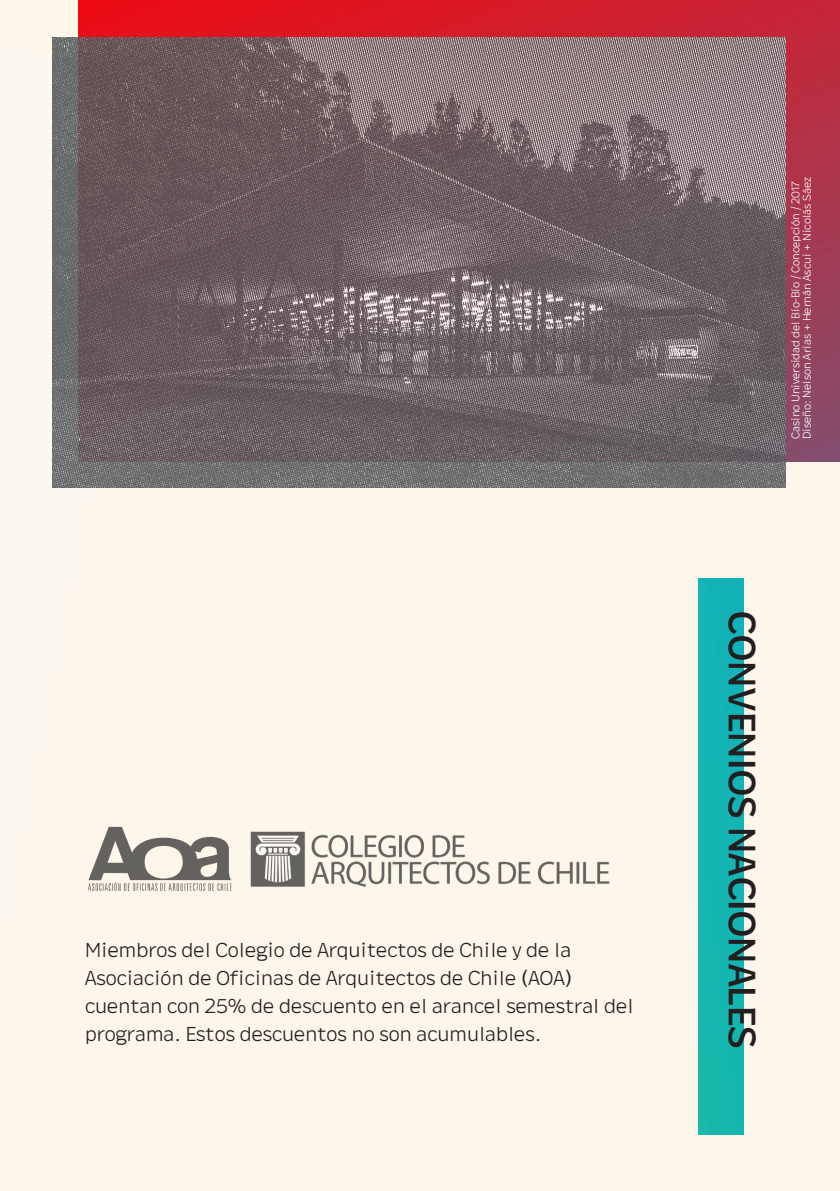
<style>
.page{position:relative;width:840px;height:1191px;background:#fff}
.page>*{position:absolute;margin:0;border:0;box-sizing:border-box;transform-origin:0 0}
.t1{font:34px "Facultad 1.19";letter-spacing:.01em;color:#231f20}
.t2{font:300 18px/28px "Facultad 1.19";color:#231f20}
.t3{font:300 10px "Facultad 1.19";color:#fff}
</style>
<div class="page">
<div style="left:0;top:0;width:839px;height:1191px;background:#fcf6eb"></div>
<div style="left:698px;top:578px;width:45px;height:556px;background:#15b5b3"></div>
<img style="left:79px;top:0;width:760px;height:461px">
<img style="left:52px;top:37px;width:732px;height:450px">
<img style="left:88px;top:826px;width:144px;height:65px">
<img style="left:250px;top:831px;width:360px;height:56px">
<p class="t2" style="left:85px;top:935px;width:549px">Miembros del Colegio de Arquitectos de Chile y de la Asociación de Oficinas de Arquitectos de Chile (AOA) cuentan con 25% de descuento en el arancel semestral del programa. Estos descuentos no son acumulables.</p>
<p class="t3" style="left:788px;top:439px;width:259px;rotate:-90deg">Casino Universidad del Bío-Bío / Concepción / 2017</p>
<p class="t3" style="left:799px;top:439px;width:264px;rotate:-90deg">Diseño: Nelson Arias + Hernán Ascui + Nicolás Sáez</p>
<p class="t1" style="left:764px;top:611px;width:438px;rotate:90deg">CONVENIOS NACIONALES</p>
</div>
